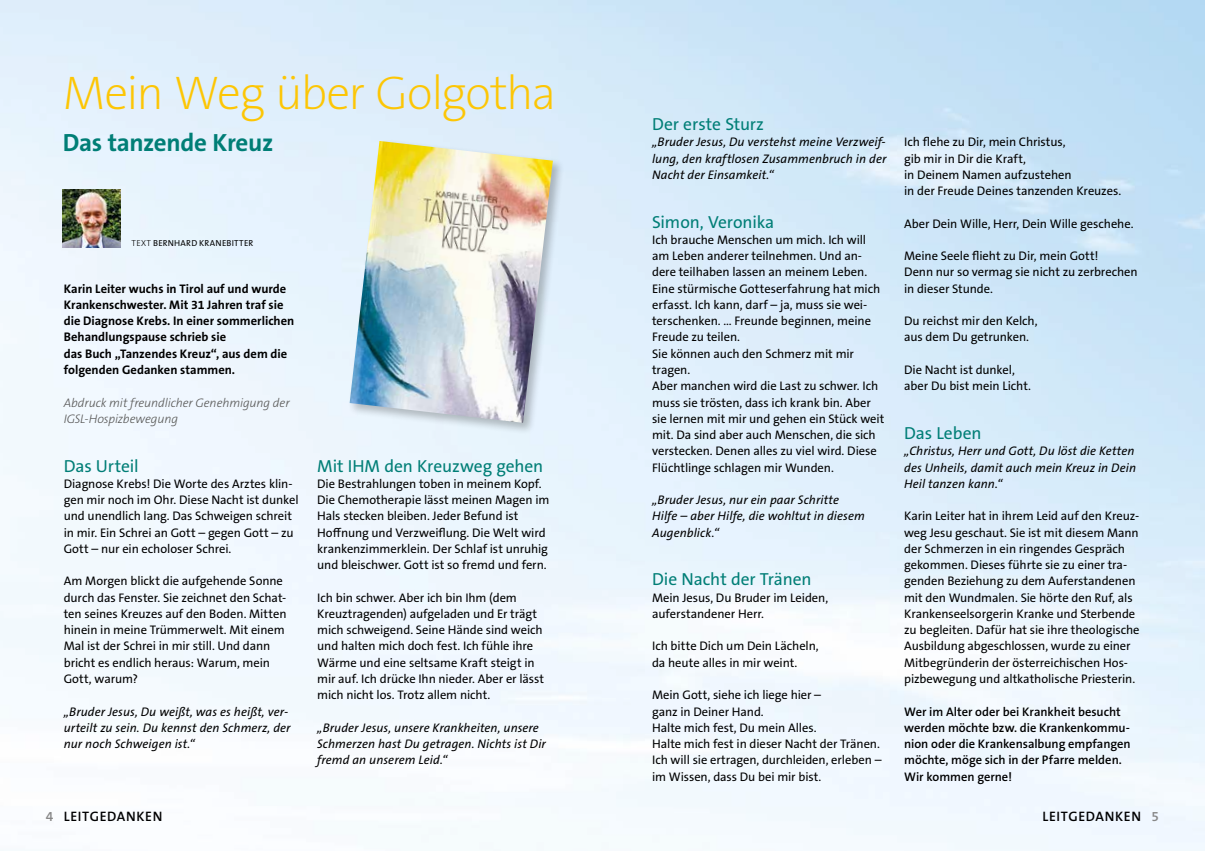
<style>
.page{position:relative;width:1205px;height:851px;background:#fff}
.page>*{position:absolute;margin:0;border:0;box-sizing:border-box;transform-origin:0 0}
.t1{font:200 47.5px "The Sans B W2";letter-spacing:-.035em;color:#fdc605}
.t2{font:700 25px "The Sans B W7";letter-spacing:-.01em;color:#007e76}
.t3{font:17.5px "The Sans B W5 Plain";letter-spacing:-.005em;color:#007e76}
.t4{font:600 13.75px "The Sans B W6";letter-spacing:.045em;color:#000}
.t5{font:600 13.75px "The Sans B W6";color:#878787}
.t6{font:12.5px/16.2px "The Sans B W5 Plain";letter-spacing:-.005em;color:#000}
.t7{font:italic 12.5px/16.2px "The Sans B W5 Plain";letter-spacing:.005em;color:#000}
.t8{font:700 12.5px/16.2px "The Sans B W7";color:#000}
.t9{font:600 12.5px/16.2px "The Sans B W6";color:#000}
.t10{font:italic 300 12.5px/16.2px "The Sans B W3";letter-spacing:-.01em;color:#575756}
.t11{font:8.75px "The Sans B W5 Plain";letter-spacing:.025em;color:#000}
.s1{font-family:"The Sans B W3";font-weight:300}
.s2{color:#878787}
</style>
<div class="page">
<img style="left:0;top:0;width:1205px;height:850px">
<div style="left:348px;top:139px;width:217px;height:296px;background:#000;opacity:.25"></div>
<img style="left:350px;top:141px;width:203px;height:281px">
<img style="left:63px;top:189px;width:58px;height:58px">
<h1 class="t1" style="left:63px;top:62px;width:495px">Mein Weg über Golgotha</h1>
<h2 class="t2" style="left:63px;top:127px;width:212px">Das tanzende Kreuz</h2>
<p class="t11" style="left:132px;top:238px;width:123px"><span class="s1">TEXT</span> BERNHARD KRANEBITTER</p>
<p class="t8" style="left:64px;top:280px;width:232px">Karin Leiter wuchs in Tirol auf und wurde Krankenschwester. Mit 31 Jahren traf sie die Diagnose Krebs. In einer sommerlichen Behandlungspause schrieb sie<br>das Buch „Tanzendes Kreuz“, aus dem die folgenden Gedanken stammen.</p>
<p class="t10" style="left:64px;top:394px;width:227px">Abdruck mit freundlicher Genehmigung der<br>IGSL-Hospizbewegung</p>
<h3 class="t3" style="left:64px;top:454px;width:76px">Das Urteil</h3>
<p class="t6" style="left:64px;top:475px;width:236px">Diagnose Krebs! Die Worte des Arztes klin&shy;gen mir noch im Ohr. Diese Nacht ist dunkel und unendlich lang. Das Schweigen schreit in mir. Ein Schrei an Gott – gegen Gott – zu Gott – nur ein echoloser Schrei.</p>
<p class="t6" style="left:64px;top:573px;width:224px">Am Morgen blickt die aufgehende Sonne durch das Fenster. Sie zeichnet den Schat&shy;ten seines Kreuzes auf den Boden. Mitten hinein in meine Trümmerwelt. Mit einem Mal ist der Schrei in mir still. Und dann bricht es endlich heraus: Warum, mein Gott, warum?</p>
<p class="t7" style="left:64px;top:703px;width:228px">„Bruder Jesus, Du weißt, was es heißt, ver&shy;urteilt zu sein. Du kennst den Schmerz, der nur noch Schweigen ist.“</p>
<h3 class="t3" style="left:317px;top:454px;width:228px">Mit IHM den Kreuzweg gehen</h3>
<p class="t6" style="left:317px;top:475px;width:234px">Die Bestrahlungen toben in meinem Kopf.<br>Die Chemotherapie lässt meinen Magen im Hals stecken bleiben. Jeder Befund ist Hoffnung und Verzweiflung. Die Welt wird krankenzimmerklein. Der Schlaf ist unruhig und bleischwer. Gott ist so fremd und fern.</p>
<p class="t6" style="left:317px;top:589px;width:228px">Ich bin schwer. Aber ich bin Ihm (dem Kreuztragenden) aufgeladen und Er trägt mich schweigend. Seine Hände sind weich und halten mich doch fest. Ich fühle ihre Wärme und eine seltsame Kraft steigt in mir auf. Ich drücke Ihn nieder. Aber er lässt mich nicht los. Trotz allem nicht.</p>
<p class="t7" style="left:317px;top:719px;width:230px">„Bruder Jesus, unsere Krankheiten, unsere<br>Schmerzen hast Du getragen. Nichts ist Dir fremd an unserem Leid.“</p>
<h3 class="t3" style="left:652px;top:113px;width:113px">Der erste Sturz</h3>
<p class="t7" style="left:652px;top:134px;width:236px;text-align:justify">„Bruder Jesus, Du verstehst meine Verzweif&shy;lung, den kraftlosen Zusammenbruch in der Nacht der Einsamkeit.“</p>
<h3 class="t3" style="left:652px;top:210px;width:124px">Simon, Veronika</h3>
<p class="t6" style="left:652px;top:231px;width:234px">Ich brauche Menschen um mich. Ich will am Leben anderer teilnehmen. Und an&shy;dere teilhaben lassen an meinem Leben.<br>Eine stürmische Gotteserfahrung hat mich erfasst. Ich kann, darf – ja, muss sie wei&shy;terschenken. … Freunde beginnen, meine Freude zu teilen.<br>Sie können auch den Schmerz mit mir tragen.<br>Aber manchen wird die Last zu schwer. Ich muss sie trösten, dass ich krank bin. Aber sie lernen mit mir und gehen ein Stück weit mit. Da sind aber auch Menschen, die sich verstecken. Denen alles zu viel wird. Diese Flüchtlinge schlagen mir Wunden.</p>
<p class="t7" style="left:652px;top:492px;width:214px">„Bruder Jesus, nur ein paar Schritte<br>Hilfe – aber Hilfe, die wohltut in diesem<br>Augenblick.“</p>
<h3 class="t3" style="left:652px;top:568px;width:161px">Die Nacht der Tränen</h3>
<p class="t6" style="left:652px;top:589px;width:178px">Mein Jesus, Du Bruder im Leiden, auferstandener Herr.</p>
<p class="t6" style="left:652px;top:638px;width:168px">Ich bitte Dich um Dein Lächeln, da heute alles in mir weint.</p>
<p class="t6" style="left:652px;top:686px;width:231px">Mein Gott, siehe ich liege hier –<br>ganz in Deiner Hand.<br>Halte mich fest, Du mein Alles.<br>Halte mich fest in dieser Nacht der Tränen.<br>Ich will sie ertragen, durchleiden, erleben – im Wissen, dass Du bei mir bist.</p>
<p class="t6" style="left:904px;top:134px;width:219px">Ich flehe zu Dir, mein Christus,<br>gib mir in Dir die Kraft,<br>in Deinem Namen aufzustehen<br>in der Freude Deines tanzenden Kreuzes.</p>
<p class="t6" style="left:904px;top:215px;width:231px">Aber Dein Wille, Herr, Dein Wille geschehe.</p>
<p class="t6" style="left:904px;top:248px;width:235px">Meine Seele flieht zu Dir, mein Gott!<br>Denn nur so vermag sie nicht zu zerbrechen in dieser Stunde.</p>
<p class="t6" style="left:904px;top:313px;width:135px">Du reichst mir den Kelch, aus dem Du getrunken.</p>
<p class="t6" style="left:904px;top:361px;width:128px">Die Nacht ist dunkel, aber Du bist mein Licht.</p>
<h3 class="t3" style="left:904px;top:422px;width:79px">Das Leben</h3>
<p class="t7" style="left:904px;top:443px;width:233px">„Christus, Herr und Gott, Du löst die Ketten des Unheils, damit auch mein Kreuz in Dein<br>Heil tanzen kann.“</p>
<p class="t6" style="left:904px;top:508px;width:237px">Karin Leiter hat in ihrem Leid auf den Kreuz&shy;weg Jesu geschaut. Sie ist mit diesem Mann der Schmerzen in ein ringendes Gespräch gekommen. Dieses führte sie zu einer tra&shy;genden Beziehung zu dem Auferstandenen mit den Wundmalen. Sie hörte den Ruf, als Krankenseelsorgerin Kranke und Sterbende zu begleiten. Dafür hat sie ihre theologische Ausbildung abgeschlossen, wurde zu einer Mitbegründerin der österreichischen Hos&shy;pizbewegung und altkatholische Priesterin.</p>
<p class="t9" style="left:904px;top:703px;width:228px">Wer im Alter oder bei Krankheit besucht werden möchte bzw. die Krankenkommu&shy;nion oder die Krankensalbung empfangen möchte, möge sich in der Pfarre melden.<br>Wir kommen gerne!</p>
<p class="t4" style="left:46px;top:807px;width:118px"><span class="s2">4</span> LEITGEDANKEN</p>
<p class="t4" style="left:1042px;top:807px;width:100px">LEITGEDANKEN</p>
<p class="t5" style="left:1151px;top:807px;width:9px">5</p>
</div>
